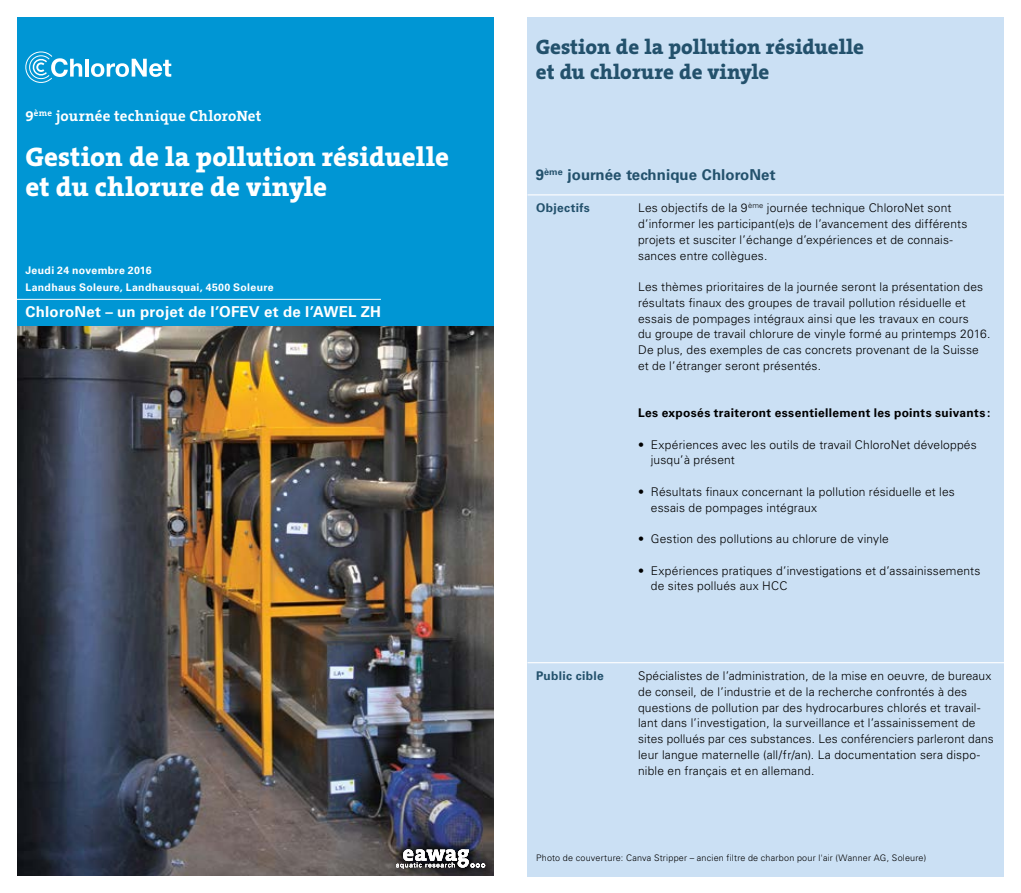
<style>
.page{position:relative;width:1021px;height:893px;background:#fff}
.page>*{position:absolute;margin:0;border:0;box-sizing:border-box;transform-origin:0 0}
.t1{font:800 27px/30px "The Serif B8";letter-spacing:-.005em;color:#fff}
.t2{font:800 21px/25.5px "The Serif B8";color:#23516c}
.t3{font:700 15px "Univers LT Std";letter-spacing:.015em;color:#fff}
.t4{font:700 15px "The Serif B7";letter-spacing:.01em;color:#fff}
.t5{font:700 15px "Univers LT Std";letter-spacing:.005em;color:#23516c}
.t6{font:300 12px/15.8px "Univers LT Std";letter-spacing:.015em;color:#000}
.t7{font:700 12px "Univers LT Std";letter-spacing:.03em;color:#000}
.t8{font:700 12px "Univers LT Std";letter-spacing:.03em;color:#23516c}
.t9{font:700 10.5px/17px "Univers LT Std";letter-spacing:.03em;color:#fff}
.t10{font:300 9px "Univers LT Std";letter-spacing:.025em;color:#000}
</style>
<div class="page">
<img style="left:17px;top:325px;width:476px;height:551px">
<div style="left:17px;top:17px;width:476px;height:308px;background:#0096d4"></div>
<hr style="left:17px;top:299px;width:364px;height:1px;background:#fff">
<svg style="left:25px;top:51px;width:57px;height:32px"></svg>
<hr style="left:85px;top:59px;width:4px;height:18px;background:#fff">
<svg style="left:91px;top:59px;width:80px;height:18px"></svg>
<div style="left:388px;top:841px;width:104px;height:35px;background:#000;opacity:.75"></div>
<svg style="left:396px;top:849px;width:89px;height:19px"></svg>
<div style="left:527px;top:17px;width:476px;height:859px;background:#cbe0f4"></div>
<hr style="left:527px;top:194px;width:481px;height:1px;background:#fff">
<hr style="left:527px;top:662px;width:481px;height:1px;background:#fff">
<p class="t4" style="left:26px;top:108px;width:237px">9<sup>ème</sup> journée technique ChloroNet</p>
<h1 class="t1" style="left:26px;top:142px;width:425px">Gestion de la pollution résiduelle et du chlorure de vinyle</h1>
<p class="t9" style="left:26px;top:262px;width:250px">Jeudi 24 novembre 2016<br>Landhaus Soleure, Landhausquai, 4500 Soleure</p>
<p class="t3" style="left:26px;top:303px;width:357px">ChloroNet – un projet de l’OFEV et de l’AWEL ZH</p>
<h2 class="t2" style="left:536px;top:35px;width:330px">Gestion de la pollution résiduelle et du chlorure de vinyle</h2>
<p class="t5" style="left:536px;top:166px;width:241px">9<sup>ème</sup> journée technique ChloroNet</p>
<p class="t8" style="left:536px;top:201px;width:55px">Objectifs</p>
<p class="t6" style="left:638px;top:200px;width:331px">Les objectifs de la 9<sup>ème</sup> journée technique ChloroNet sont d’informer les participant(e)s de l’avancement des différents projets et susciter l’échange d’expériences et de connais&shy;sances entre collègues.</p>
<p class="t6" style="left:638px;top:279px;width:354px">Les thèmes prioritaires de la journée seront la présentation des résultats finaux des groupes de travail pollution résiduelle et essais de pompages intégraux ainsi que les travaux en cours<br>du groupe de travail chlorure de vinyle formé au printemps 2016.<br>De plus, des exemples de cas concrets provenant de la Suisse et de l’étranger seront présentés.</p>
<p class="t7" style="left:638px;top:406px;width:354px">Les exposés traiteront essentiellement les points suivants:</p>
<p class="t6" style="left:651px;top:436px;width:327px;text-indent:-13px">• Expériences avec les outils de travail ChloroNet développés jusqu’à présent</p>
<p class="t6" style="left:651px;top:484px;width:305px;text-indent:-13px">• Résultats finaux concernant la pollution résiduelle et les essais de pompages intégraux</p>
<p class="t6" style="left:638px;top:531px;width:252px">• Gestion des pollutions au chlorure de vinyle</p>
<p class="t6" style="left:651px;top:562px;width:331px;text-indent:-13px">• Expériences pratiques d’investigations et d’assainissements de sites pollués aux HCC</p>
<p class="t8" style="left:536px;top:669px;width:69px">Public cible</p>
<p class="t6" style="left:638px;top:668px;width:357px">Spécialistes de l’administration, de la mise en oeuvre, de bureaux de conseil, de l’industrie et de la recherche confrontés à des questions de pollution par des hydrocarbures chlorés et travail&shy;lant dans l’investigation, la surveillance et l’assainissement de sites pollués par ces substances. Les conférenciers parleront dans leur langue maternelle (all/fr/an). La documentation sera dispo&shy;nible en français et en allemand.</p>
<p class="t10" style="left:536px;top:853px;width:392px">Photo de couverture: Canva Stripper – ancien filtre de charbon pour l'air (Wanner AG, Soleure)</p>
</div>
